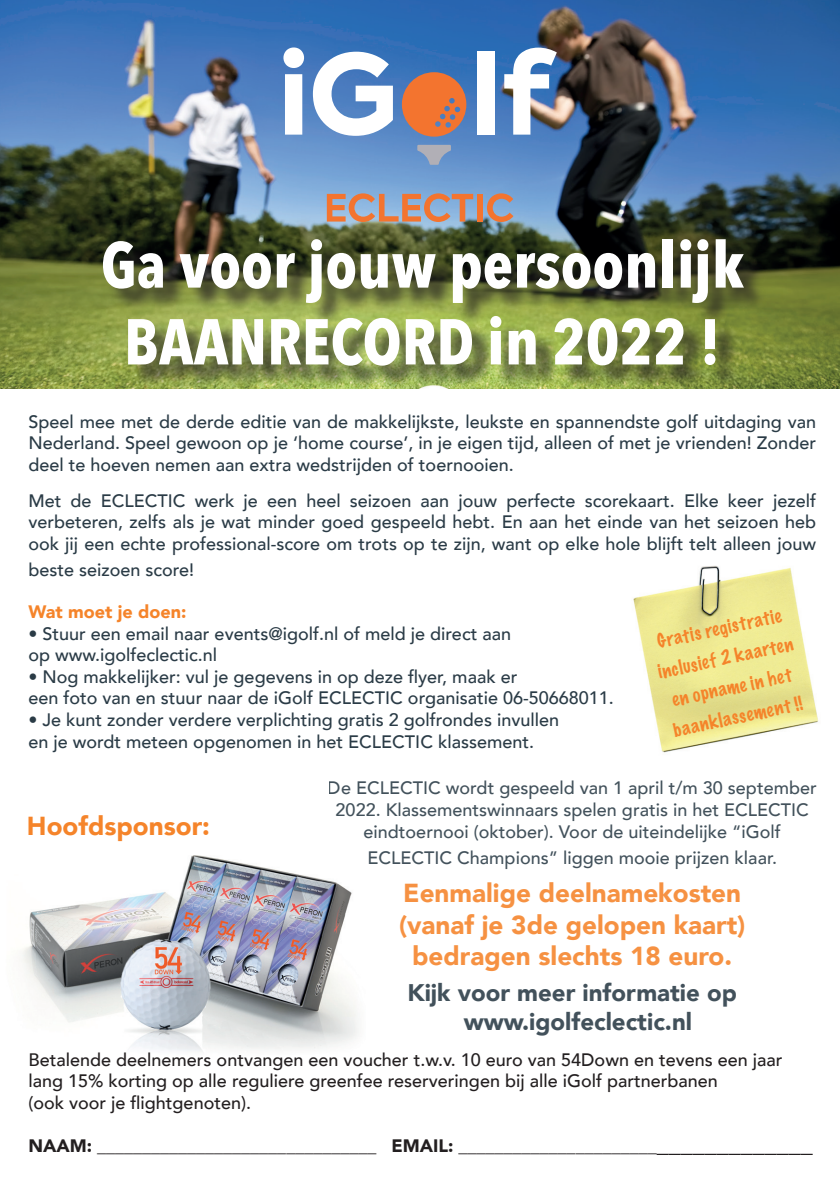
<style>
.page{position:relative;width:840px;height:1191px;background:#fff}
.page>*{position:absolute;margin:0;border:0;box-sizing:border-box;transform-origin:0 0}
.t1{font:700 64px/76.8px "Avenir Next Condensed";color:#fff;text-align:center}
.t2{font:900 26px/31.2px "Avenir";color:#f5842a;text-align:center}
.t3{font:900 24px/28.8px "Avenir";color:#2a3b46;text-align:center}
.t4{font:500 18px/21.6px "Avenir";color:#2a3b46}
.t5{font:500 18px/21.6px "Avenir";color:#231f20}
.t6{font:100 18px/30px "Marker Felt";color:#f5842a;text-align:center}
.t7{font:900 18px "Avenir";color:#f5842a}
.s1{font-weight:900}
.s2{font-family:"Minion Pro";font-weight:400;font-size:24px}
</style>
<div class="page">
<img style="left:0;top:0;width:839px;height:388px">
<div style="left:106px;top:242px;width:660px;height:149px;background:#231f20;opacity:.75"></div>
<svg style="left:283px;top:47px;width:22px;height:88px"></svg>
<svg style="left:313px;top:52px;width:79px;height:84px"></svg>
<div style="left:477px;top:51px;width:17px;height:84px;background:#fff"></div>
<svg style="left:504px;top:48px;width:52px;height:87px"></svg>
<svg style="left:417px;top:145px;width:33px;height:20px"></svg>
<svg style="left:401px;top:72px;width:65px;height:65px;background:#c47655"></svg>
<svg style="left:326px;top:193px;width:147px;height:29px;background:#b89992"></svg>
<div style="left:476px;top:194px;width:6px;height:27px;background:#f3742f"></div>
<svg style="left:486px;top:193px;width:27px;height:29px"></svg>
<img style="left:633px;top:566px;width:186px;height:187px">
<img style="left:22px;top:855px;width:336px;height:197px">
<h1 class="t1" style="left:101px;top:226px;width:644px">Ga voor jouw persoonlijk<br>BAANRECORD in 2022 !</h1>
<p class="t4" style="left:28px;top:409px;width:788px;text-align:justify">Speel mee met de derde editie van de makkelijkste, leukste en spannendste golf uitdaging van Nederland. Speel gewoon op je ‘home course’, in je eigen tijd, alleen of met je vrienden! Zonder deel te hoeven nemen aan extra wedstrijden of toernooien.</p>
<p class="t4" style="left:28px;top:489px;width:788px;text-align:justify">Met de ECLECTIC werk je een heel seizoen aan jouw perfecte scorekaart. Elke keer jezelf verbeteren, zelfs als je wat minder goed gespeeld hebt. En aan het einde van het seizoen heb ook jij een echte professional-score om trots op te zijn, want op elke hole blijft telt alleen jouw</p>
<p class="t4" style="left:28px;top:558px;width:167px">beste seizoen score!</p>
<p class="t7" style="left:28px;top:596px;width:159px">Wat moet je doen:</p>
<p class="t4" style="left:28px;top:621px;width:484px">• Stuur een email naar events@igolf.nl of meld je direct aan op www.igolfeclectic.nl</p>
<p class="t4" style="left:28px;top:665px;width:586px">• Nog makkelijker: vul je gegevens in op deze flyer, maak er<br>een foto van en stuur naar de iGolf ECLECTIC organisatie 06-50668011.</p>
<p class="t4" style="left:28px;top:708px;width:532px">• Je kunt zonder verdere verplichting gratis 2 golfrondes invullen en je wordt meteen opgenomen in het ECLECTIC klassement.</p>
<p class="t6" style="left:648px;top:627px;width:139px;rotate:-12deg">Gratis registratie inclusief 2 kaarten en opname in het baanklassement !!</p>
<h2 class="t2" style="left:27px;top:810px;width:184px">Hoofdsponsor:</h2>
<p class="t4" style="left:327px;top:776px;width:490px;text-align:center">De ECLECTIC wordt gespeeld van 1 april t/m 30 september<br>2022. Klassementswinnaars spelen gratis in het ECLECTIC eindtoernooi (oktober). Voor de uiteindelijke “iGolf</p>
<p class="t4" style="left:367px;top:846px;width:411px">ECLECTIC Champions” liggen mooie prijzen klaar.</p>
<h2 class="t2" style="left:399px;top:877px;width:348px">Eenmalige deelnamekosten (vanaf je 3de gelopen kaart) bedragen slechts 18 euro.</h2>
<h3 class="t3" style="left:407px;top:977px;width:331px">Kijk voor meer informatie op www.igolfeclectic.nl</h3>
<p class="t5" style="left:28px;top:1047px;width:755px">Betalende deelnemers ontvangen een voucher t.w.v. 10 euro van 54Down en tevens een jaar lang 15% korting op alle reguliere greenfee reserveringen bij alle iGolf partnerbanen<br>(ook voor je flightgenoten).</p>
<p class="t5" style="left:28px;top:1133px;width:785px"><span class="s1">NAAM:</span> _______________________________ <span class="s1">EMAIL:</span> ______________________<span class="s2">_____________</span></p>
</div>
